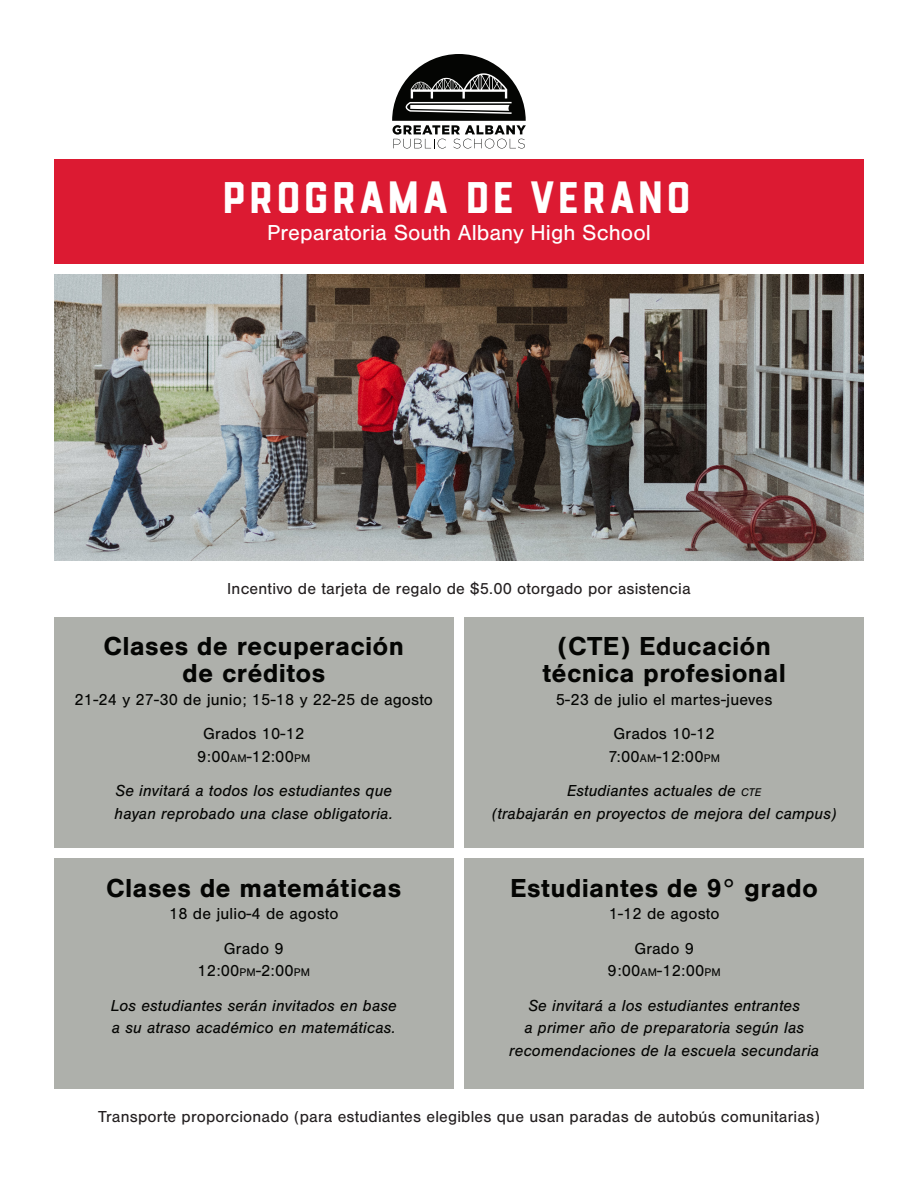
<style>
.page{position:relative;width:918px;height:1188px;background:#fff}
.page>*{position:absolute;margin:0;border:0;box-sizing:border-box;transform-origin:0 0}
.t1{font:45px "Drone Ranger 01";letter-spacing:.08em;color:#fff}
.t2{font:700 27px/27px "Nimbus San";letter-spacing:.01em;color:#040503;text-align:center}
.t3{font:22.5px "Nimbus San";color:#fff}
.t4{font:italic 16.5px/22.5px "Nimbus San";letter-spacing:.01em;color:#040503}
.t5{font:16.5px/22.5px "Nimbus San";letter-spacing:.01em;color:#040503;text-align:center}
.t6{font:16.5px "Nimbus San";letter-spacing:.01em;color:#231f20}
.s1{font-size:11.55px}
</style>
<div class="page">
<div style="left:54px;top:159px;width:810px;height:105px;background:#dc1a32"></div>
<div style="left:54px;top:617px;width:400px;height:230px;background:#aeb0ab"></div>
<div style="left:54px;top:858px;width:400px;height:231px;background:#aeb0ab"></div>
<div style="left:464px;top:617px;width:400px;height:230px;background:#aeb0ab"></div>
<div style="left:464px;top:858px;width:400px;height:231px;background:#aeb0ab"></div>
<img style="left:54px;top:275px;width:810px;height:286px">
<svg style="left:392px;top:54px;width:134px;height:95px"></svg>
<p class="t1" style="left:225px;top:169px;width:469px">PROGRAMA DE VERANO</p>
<p class="t3" style="left:267px;top:221px;width:385px">Preparatoria South Albany High School</p>
<p class="t6" style="left:227px;top:580px;width:465px">Incentivo de tarjeta de regalo de $5.00 otorgado por asistencia</p>
<p class="t2" style="left:104px;top:633px;width:302px">Clases de recuperación de créditos</p>
<p class="t5" style="left:75px;top:688px;width:360px">21-24 y 27-30 de junio; 15-18 y 22-25 de agosto</p>
<p class="t5" style="left:197px;top:723px;width:115px">Grados 10-12<br>9:00<span class="s1">AM</span>-12:00<span class="s1">PM</span></p>
<p class="t4" style="left:115px;top:780px;width:280px">Se invitará a todos los estudiantes que hayan reprobado una clase obligatoria.</p>
<p class="t2" style="left:106px;top:874px;width:297px">Clases de matemáticas</p>
<p class="t5" style="left:169px;top:903px;width:171px">18 de julio-4 de agosto</p>
<p class="t5" style="left:197px;top:937px;width:114px">Grado 9<br>12:00<span class="s1">PM</span>-2:00<span class="s1">PM</span></p>
<p class="t4" style="left:111px;top:994px;width:288px">Los estudiantes serán invitados en base a su atraso académico en matemáticas.</p>
<p class="t2" style="left:542px;top:633px;width:245px">(CTE) Educación técnica profesional</p>
<p class="t5" style="left:556px;top:688px;width:218px">5-23 de julio el martes-jueves</p>
<p class="t5" style="left:608px;top:723px;width:113px">Grados 10-12<br>7:00<span class="s1">AM</span>-12:00<span class="s1">PM</span></p>
<p class="t4" style="left:492px;top:780px;width:346px;text-align:center">Estudiantes actuales de <span class="s1">cte<br></span>(trabajarán en proyectos de mejora del campus)</p>
<p class="t2" style="left:510px;top:874px;width:310px">Estudiantes de 9° grado</p>
<p class="t5" style="left:609px;top:903px;width:112px">1-12 de agosto</p>
<p class="t5" style="left:608px;top:937px;width:115px">Grado 9<br>9:00<span class="s1">AM</span>-12:00<span class="s1">PM</span></p>
<p class="t4" style="left:509px;top:994px;width:312px;text-align:center">Se invitará a los estudiantes entrantes<br>a primer año de preparatoria según las recomendaciones de la escuela secundaria</p>
<p class="t6" style="left:98px;top:1108px;width:723px">Transporte proporcionado (para estudiantes elegibles que usan paradas de autobús comunitarias)</p>
</div>
